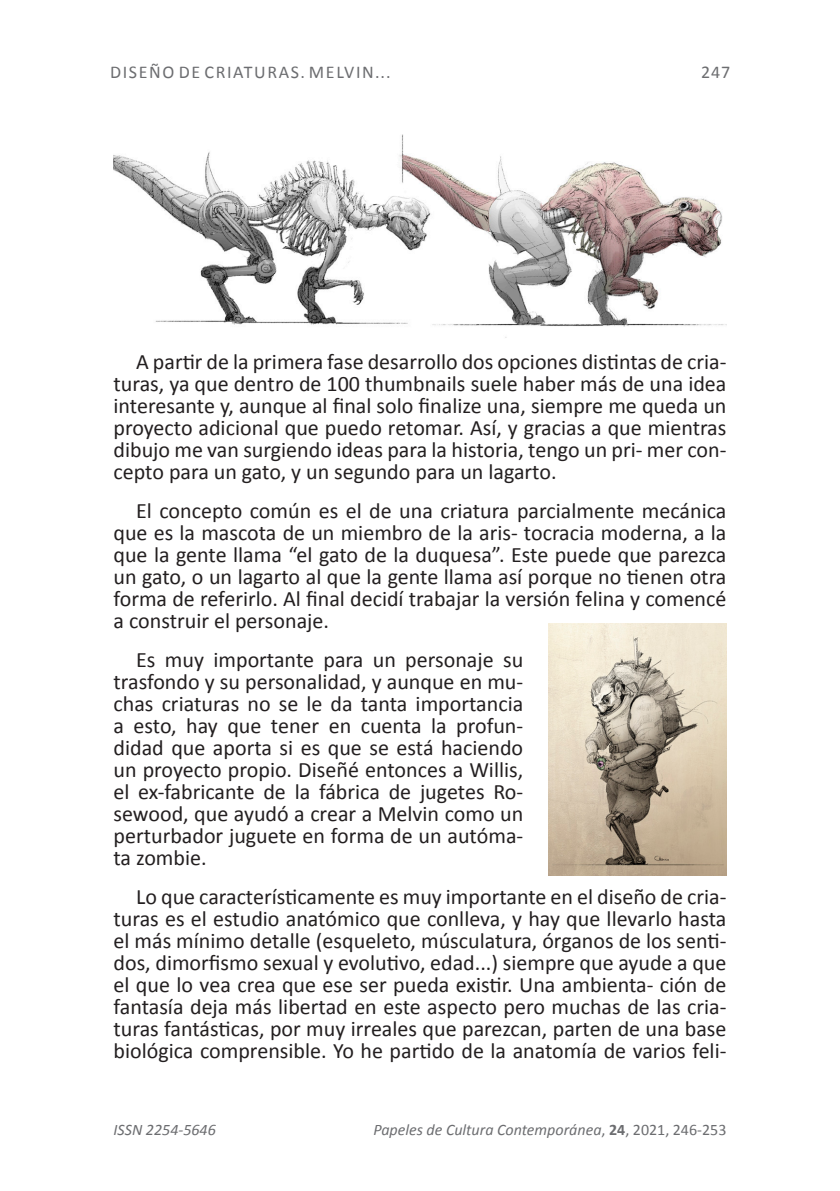
<style>
.page{position:relative;width:840px;height:1191px;background:#fff}
.page>*{position:absolute;margin:0;border:0;box-sizing:border-box;transform-origin:0 0}
.texto{font:22px/22px "Calibri";color:#231f20;text-align:justify}
.t1{font:18px "Calibri";letter-spacing:.09em;color:#6c6d70}
.t2{font:italic 16px "Calibri";color:#6c6d70}
.s1{font-style:normal}
.s2{font-weight:700;font-style:normal}
</style>
<div class="page">
<img style="left:113px;top:134px;width:613px;height:204px">
<img style="left:548px;top:624px;width:178px;height:251px">
<p class="t1" style="left:110px;top:59px;width:282px">DISEÑO DE CRIATURAS. MELVIN...</p>
<p class="t1" style="left:700px;top:59px;width:31px">247</p>
<p class="texto" style="left:113px;top:350px;width:614px;text-indent:23px">A partir de la primera fase desarrollo dos opciones distintas de cria&shy;turas, ya que dentro de 100 thumbnails suele haber más de una idea interesante y, aunque al final solo finalize una, siempre me queda un proyecto adicional que puedo retomar. Así, y gracias a que mientras dibujo me van surgiendo ideas para la historia, tengo un pri- mer con&shy;cepto para un gato, y un segundo para un lagarto.</p>
<p class="texto" style="left:113px;top:499px;width:614px;text-indent:23px">El concepto común es el de una criatura parcialmente mecánica que es la mascota de un miembro de la aris- tocracia moderna, a la que la gente llama “el gato de la duquesa”. Este puede que parezca un gato, o un lagarto al que la gente llama así porque no tienen otra forma de referirlo. Al final decidí trabajar la versión felina y comencé a construir el personaje.</p>
<p class="texto" style="left:113px;top:648px;width:411px;text-indent:23px">Es muy importante para un personaje su trasfondo y su personalidad, y aunque en mu&shy;chas criaturas no se le da tanta importancia a esto, hay que tener en cuenta la profun&shy;didad que aporta si es que se está haciendo un proyecto propio. Diseñé entonces a Willis, el ex-fabricante de la fábrica de jugetes Ro&shy;sewood, que ayudó a crear a Melvin como un perturbador juguete en forma de un autóma&shy;ta zombie.</p>
<p class="texto" style="left:113px;top:885px;width:614px;text-indent:23px">Lo que característicamente es muy importante en el diseño de cria&shy;turas es el estudio anatómico que conlleva, y hay que llevarlo hasta el más mínimo detalle (esqueleto, músculatura, órganos de los senti&shy;dos, dimorfismo sexual y evolutivo, edad...) siempre que ayude a que el que lo vea crea que ese ser pueda existir. Una ambienta- ción de fantasía deja más libertad en este aspecto pero muchas de las cria&shy;turas fantásticas, por muy irreales que parezcan, parten de una base biológica comprensible. Yo he partido de la anatomía de varios feli-</p>
<p class="t2" style="left:113px;top:1118px;width:104px">ISSN 2254-5646</p>
<p class="t2" style="left:373px;top:1118px;width:354px">Papeles de Cultura Contemporánea<span class="s1">,</span> <span class="s2">24</span><span class="s1">, 2021, 246-253</span></p>
</div>
